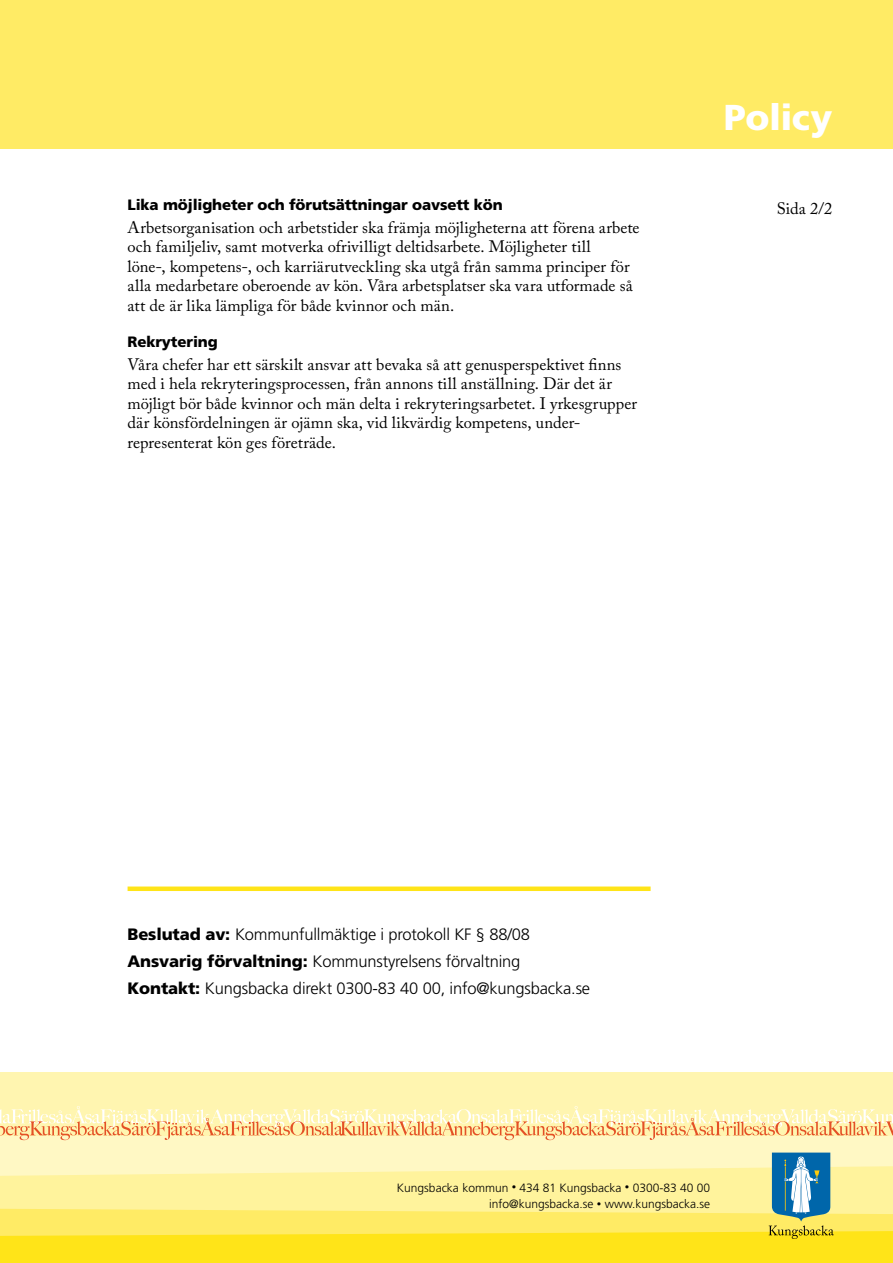
<style>
.page{position:relative;width:893px;height:1263px;background:#fff}
.page>*{position:absolute;margin:0;border:0;box-sizing:border-box;transform-origin:0 0}
.t1{font:900 36px "Frutiger LT Std";letter-spacing:-.01em;color:#fff}
.t2{font:16.5px/19.5px "Adobe Caslon Pro";letter-spacing:.005em;color:#000}
.t3{font:300 16.5px/27px "Frutiger LT Std";letter-spacing:-.01em;color:#000}
.t4{font:900 15px "Frutiger LT Std";letter-spacing:-.01em;color:#000}
.t5{font:300 12px/16.5px "Frutiger LT Std";color:#000;text-align:right}
.s1{font-weight:900}
.s2{font-size:9px}
</style>
<div class="page">
<div style="left:0;top:1135px;width:893px;height:56px;background:#fff8c4"></div>
<div style="left:0;top:1071px;width:893px;height:64px;background:#fff5b0"></div>
<svg style="left:0;top:1106px;width:893px;height:34px"></svg>
<div style="left:0;top:0;width:893px;height:149px;background:#ffeb65"></div>
<svg style="left:0;top:1152px;width:893px;height:111px"></svg>
<div style="left:128px;top:886px;width:523px;height:5px;background:#ffe418"></div>
<h1 class="t1" style="left:724px;top:96px;width:110px">Policy</h1>
<p class="t4" style="left:128px;top:196px;width:377px">Lika möjligheter och förutsättningar oavsett kön</p>
<p class="t2" style="left:777px;top:198px;width:57px">Sida 2/2</p>
<p class="t2" style="left:128px;top:217px;width:514px">Arbetsorganisation och arbetstider ska främja möjligheterna att förena arbete och familjeliv, samt motverka ofrivilligt deltidsarbete. Möjligheter till<br>löne-, kompetens-, och karriärutveckling ska utgå från samma principer för alla medarbetare oberoende av kön. Våra arbetsplatser ska vara utformade så att de är lika lämpliga för både kvinnor och män.</p>
<p class="t4" style="left:128px;top:333px;width:92px">Rekrytering</p>
<p class="t2" style="left:128px;top:354px;width:511px">Våra chefer har ett särskilt ansvar att bevaka så att genusperspektivet finns med i hela rekryteringsprocessen, från annons till anställning. Där det är möjligt bör både kvinnor och män delta i rekryteringsarbetet. I yrkesgrupper där könsfördelningen är ojämn ska, vid likvärdig kompetens, under&shy;representerat kön ges företräde.</p>
<p class="t3" style="left:128px;top:921px;width:464px"><span class="s1">Beslutad av:</span> Kommunfullmäktige i protokoll KF § 88/08<br><span class="s1">Ansvarig förvaltning:</span> Kommunstyrelsens förvaltning<br><span class="s1">Kontakt:</span> Kungsbacka direkt 0300-83 40 00, info@kungsbacka.se</p>
<p class="t5" style="left:397px;top:1179px;width:315px">Kungsbacka kommun <span class="s2">•</span> 434 81 Kungsbacka <span class="s2">•</span> 0300-83 40 00 info@kungsbacka.se <span class="s2">•</span> www.kungsbacka.se</p>
</div>
